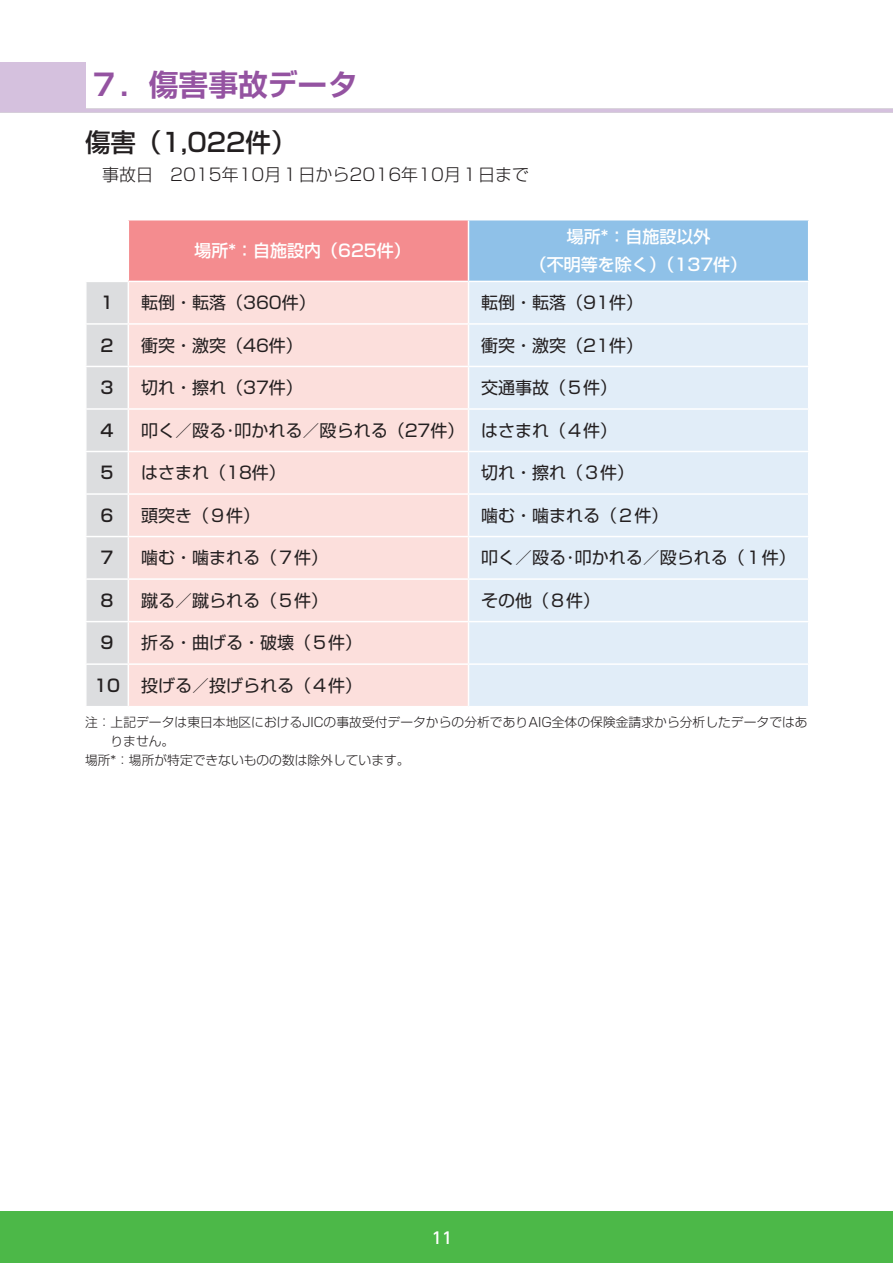
<style>
.page{position:relative;width:893px;height:1263px;background:#fff}
.page>*{position:absolute;margin:0;border:0;box-sizing:border-box;transform-origin:0 0}
.t1{font:700 29.7px "Shin Go Pr 6 De";color:#9453a1}
.t2{font:500 25.5px "Shin Go Pr 6";color:#231f20}
.t3{font:16.95px "Shin Go Pr 6";color:#231f20}
.t4{font:500 16.95px/27.6px "Shin Go Pr 6";color:#fff;text-align:center}
.t5{font:300 16.95px "Shin Go Pr 6";color:#231f20}
.t6{font:500 16.95px "Shin Go Pr 6";color:#231f20}
.t7{font:500 15.9px "UD Shin Go Pro";color:#fff}
.t8{font:300 12.75px "Shin Go Pr 6";letter-spacing:.005em;color:#231f20}
.s1{font-weight:500}
</style>
<div class="page">
<div style="left:0;top:1212px;width:893px;height:51px;background:#4cb848"></div>
<div style="left:0;top:62px;width:85px;height:46px;background:#d5c1de"></div>
<div style="left:0;top:108px;width:893px;height:5px;background:#d5c1de"></div>
<div style="left:128px;top:220px;width:340px;height:61px;background:#f48c8f"></div>
<div style="left:468px;top:220px;width:341px;height:61px;background:#8fc1e8"></div>
<div style="left:87px;top:282px;width:41px;height:424px;background:#dcdddf"></div>
<div style="left:129px;top:282px;width:339px;height:424px;background:#fcdfdc"></div>
<div style="left:469px;top:282px;width:339px;height:424px;background:#e1edf8"></div>
<hr style="left:128px;top:220px;width:1px;height:61px;background:#fff">
<hr style="left:468px;top:220px;width:1px;height:61px;background:#fff">
<hr style="left:808px;top:220px;width:1px;height:61px;background:#fff">
<hr style="left:85px;top:323px;width:43px;height:2px;background:#fff">
<hr style="left:128px;top:323px;width:340px;height:2px;background:#fff">
<hr style="left:468px;top:323px;width:341px;height:2px;background:#fff">
<hr style="left:85px;top:366px;width:43px;height:1px;background:#fff">
<hr style="left:128px;top:366px;width:340px;height:1px;background:#fff">
<hr style="left:468px;top:366px;width:341px;height:1px;background:#fff">
<hr style="left:85px;top:408px;width:43px;height:2px;background:#fff">
<hr style="left:128px;top:408px;width:340px;height:2px;background:#fff">
<hr style="left:468px;top:408px;width:341px;height:2px;background:#fff">
<hr style="left:85px;top:451px;width:43px;height:1px;background:#fff">
<hr style="left:128px;top:451px;width:340px;height:1px;background:#fff">
<hr style="left:468px;top:451px;width:341px;height:1px;background:#fff">
<hr style="left:85px;top:493px;width:43px;height:2px;background:#fff">
<hr style="left:128px;top:493px;width:340px;height:2px;background:#fff">
<hr style="left:468px;top:493px;width:341px;height:2px;background:#fff">
<hr style="left:85px;top:536px;width:43px;height:1px;background:#fff">
<hr style="left:128px;top:536px;width:340px;height:1px;background:#fff">
<hr style="left:468px;top:536px;width:341px;height:1px;background:#fff">
<hr style="left:85px;top:578px;width:43px;height:2px;background:#fff">
<hr style="left:128px;top:578px;width:340px;height:2px;background:#fff">
<hr style="left:468px;top:578px;width:341px;height:2px;background:#fff">
<hr style="left:85px;top:621px;width:43px;height:1px;background:#fff">
<hr style="left:128px;top:621px;width:340px;height:1px;background:#fff">
<hr style="left:468px;top:621px;width:341px;height:1px;background:#fff">
<hr style="left:85px;top:663px;width:43px;height:2px;background:#fff">
<hr style="left:128px;top:663px;width:340px;height:2px;background:#fff">
<hr style="left:468px;top:663px;width:341px;height:2px;background:#fff">
<h1 class="t1" style="left:89px;top:61px;width:269px">７．傷害事故データ</h1>
<h2 class="t2" style="left:85px;top:122px;width:213px">傷害（1,022件）</h2>
<p class="t5" style="left:85px;top:160px;width:446px">　事故日　2015年10月１日から2016年10月１日まで</p>
<p class="t4" style="left:194px;top:236px;width:218px">場所*：自施設内（625件）</p>
<p class="t4" style="left:530px;top:222px;width:219px">場所*：自施設以外<br>（不明等を除く）（137件）</p>
<p class="t6" style="left:99px;top:289px;width:19px">１</p>
<p class="t3" style="left:141px;top:289px;width:176px">転倒・転落（360件）</p>
<p class="t3" style="left:481px;top:289px;width:163px">転倒・転落（91件）</p>
<p class="t6" style="left:99px;top:331px;width:19px">２</p>
<p class="t3" style="left:141px;top:331px;width:163px">衝突・激突（46件）</p>
<p class="t3" style="left:481px;top:331px;width:163px">衝突・激突（21件）</p>
<p class="t6" style="left:99px;top:374px;width:19px">３</p>
<p class="t3" style="left:141px;top:374px;width:163px">切れ・擦れ（37件）</p>
<p class="t3" style="left:481px;top:374px;width:138px">交通事故（５件）</p>
<p class="t6" style="left:99px;top:416px;width:19px">４</p>
<p class="t3" style="left:141px;top:416px;width:478px">叩く／殴る･叩かれる／殴られる（27件） はさまれ（４件）</p>
<p class="t6" style="left:99px;top:459px;width:19px">５</p>
<p class="t3" style="left:141px;top:459px;width:146px">はさまれ（18件）</p>
<p class="t3" style="left:481px;top:459px;width:155px">切れ・擦れ（３件）</p>
<p class="t6" style="left:99px;top:501px;width:19px">６</p>
<p class="t3" style="left:141px;top:501px;width:121px">頭突き（９件）</p>
<p class="t3" style="left:481px;top:501px;width:189px">噛む・噛まれる（２件）</p>
<p class="t6" style="left:99px;top:544px;width:19px">７</p>
<p class="t3" style="left:141px;top:544px;width:189px">噛む・噛まれる（７件）</p>
<p class="t3" style="left:481px;top:544px;width:316px">叩く／殴る･叩かれる／殴られる（１件）</p>
<p class="t6" style="left:99px;top:586px;width:19px">８</p>
<p class="t3" style="left:141px;top:586px;width:189px">蹴る／蹴られる（５件）</p>
<p class="t3" style="left:481px;top:586px;width:121px">その他（８件）</p>
<p class="t6" style="left:99px;top:629px;width:19px">９</p>
<p class="t3" style="left:141px;top:629px;width:223px">折る・曲げる・破壊（５件）</p>
<p class="t3" style="left:94px;top:671px;width:270px"><span class="s1">10</span> 投げる／投げられる（４件）</p>
<p class="t8" style="left:85px;top:712px;width:724px">注：上記データは東日本地区におけるJICの事故受付データからの分析でありAIG全体の保険金請求から分析したデータではあ</p>
<p class="t8" style="left:111px;top:731px;width:65px">りません。</p>
<p class="t8" style="left:85px;top:750px;width:326px">場所*：場所が特定できないものの数は除外しています。</p>
<p class="t7" style="left:432px;top:1224px;width:23px">11</p>
</div>
